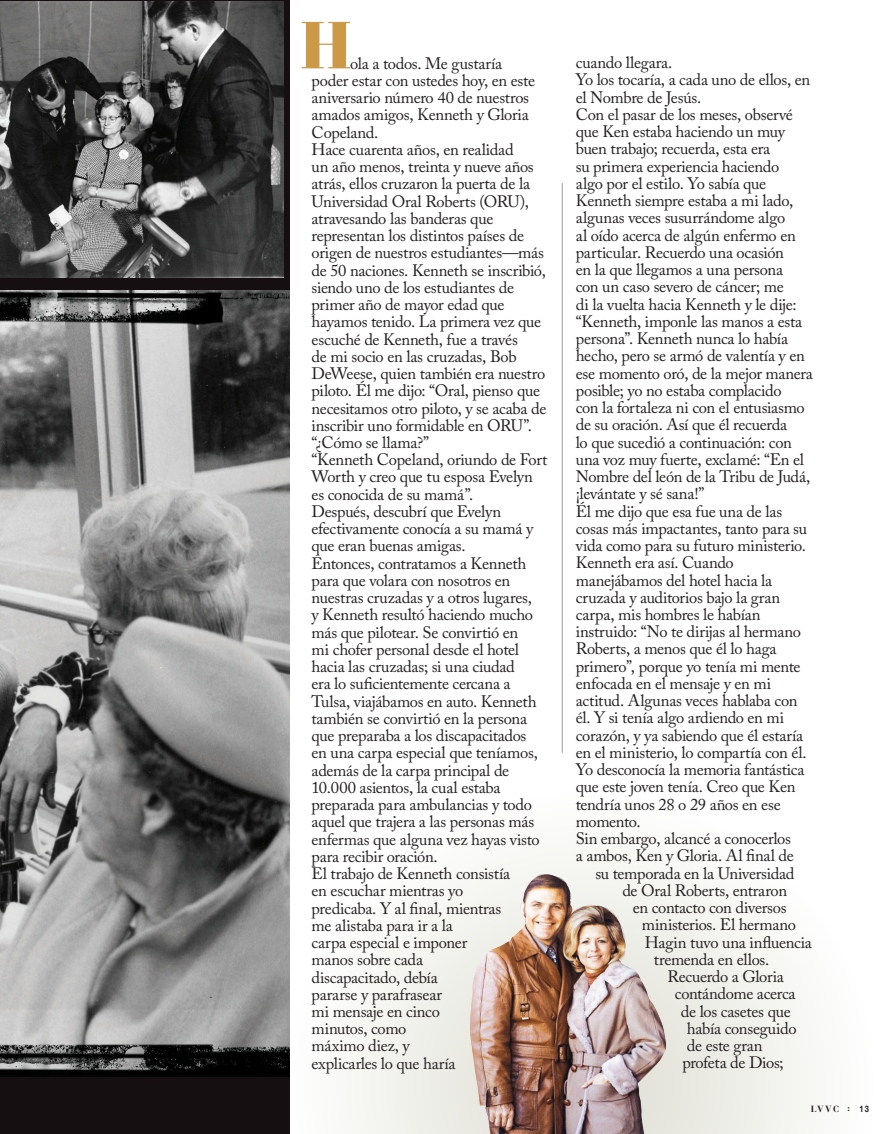
<style>
.page{position:relative;width:885px;height:1134px;background:#fff}
.page>*{position:absolute;margin:0;border:0;box-sizing:border-box;transform-origin:0 0}
.t1{font:900 66px "Bauer Bodoni Std";color:#cb9947}
.t2{font:16.5px/17.2px "Adobe Caslon Pro";letter-spacing:-.02em;color:#231f20}
.t3{font:700 9px "Bauer Bodoni Std";color:#231f20}
.s1{font-family:"Helvetica Neue LT Std"}
</style>
<div class="page">
<svg style="left:350px;top:854px;width:464px;height:280px;fill:#f6f6f3"></svg>
<div style="left:0;top:0;width:290px;height:1134px;background:#160f11"></div>
<hr style="left:562px;top:183px;width:1px;height:570px;background:#999b9e">
<img style="left:0;top:291px;width:290px;height:785px">
<img style="left:1px;top:1px;width:282px;height:277px">
<img style="left:418px;top:855px;width:319px;height:279px">
<h1 class="t1" style="left:300px;top:5px;width:53px">H</h1>
<p class="t2" style="left:311px;top:54px;width:237px;text-indent:39px">ola a todos. Me gustaría<br>poder estar con ustedes hoy, en este aniversario número 40 de nuestros amados amigos, Kenneth y Gloria<br>Copeland.<br>Hace cuarenta años, en realidad<br>un año menos, treinta y nueve años atrás, ellos cruzaron la puerta de la<br>Universidad Oral Roberts (ORU), atravesando las banderas que representan los distintos países de origen de nuestros estudiantes—más de 50 naciones. Kenneth se inscribió, siendo uno de los estudiantes de primer año de mayor edad que hayamos tenido. La primera vez que escuché de Kenneth, fue a través<br>de mi socio en las cruzadas, Bob<br>DeWeese, quien también era nuestro piloto. Él me dijo: “Oral, pienso que necesitamos otro piloto, y se acaba de inscribir uno formidable en ORU”. “¿Cómo se llama?”<br>“Kenneth Copeland, oriundo de Fort<br>Worth y creo que tu esposa Evelyn es conocida de su mamá”.<br>Después, descubrí que Evelyn efectivamente conocía a su mamá y que eran buenas amigas.<br>Entonces, contratamos a Kenneth para que volara con nosotros en nuestras cruzadas y a otros lugares,<br>y Kenneth resultó haciendo mucho más que pilotear. Se convirtió en<br>mi chofer personal desde el hotel hacia las cruzadas; si una ciudad<br>era lo suficientemente cercana a<br>Tulsa, viajábamos en auto. Kenneth también se convirtió en la persona que preparaba a los discapacitados<br>en una carpa especial que teníamos, además de la carpa principal de<br>10.000 asientos, la cual estaba preparada para ambulancias y todo aquel que trajera a las personas más enfermas que alguna vez hayas visto para recibir oración.<br>El trabajo de Kenneth consistía<br>en escuchar mientras yo<br>predicaba. Y al final, mientras<br>me alistaba para ir a la<br>carpa especial e imponer<br>manos sobre cada<br>discapacitado, debía<br>pararse y parafrasear<br>mi mensaje en cinco<br>minutos, como<br>máximo diez, y<br>explicarles lo que haría</p>
<p class="t2" style="left:575px;top:54px;width:239px">cuando llegara.<br>Yo los tocaría, a cada uno de ellos, en el Nombre de Jesús.<br>Con el pasar de los meses, observé que Ken estaba haciendo un muy buen trabajo; recuerda, esta era<br>su primera experiencia haciendo<br>algo por el estilo. Yo sabía que<br>Kenneth siempre estaba a mi lado, algunas veces susurrándome algo<br>al oído acerca de algún enfermo en particular. Recuerdo una ocasión<br>en la que llegamos a una persona<br>con un caso severo de cáncer; me<br>di la vuelta hacia Kenneth y le dije: “Kenneth, imponle las manos a esta persona”. Kenneth nunca lo había hecho, pero se armó de valentía y en ese momento oró, de la mejor manera posible; yo no estaba complacido<br>con la fortaleza ni con el entusiasmo de su oración. Así que él recuerda<br>lo que sucedió a continuación: con una voz muy fuerte, exclamé: “En el<br>Nombre del león de la Tribu de Judá, ¡levántate y sé sana!”<br>Él me dijo que esa fue una de las cosas más impactantes, tanto para su vida como para su futuro ministerio.<br>Kenneth era así. Cuando manejábamos del hotel hacia la cruzada y auditorios bajo la gran carpa, mis hombres le habían instruido: “No te dirijas al hermano<br>Roberts, a menos que él lo haga primero”, porque yo tenía mi mente enfocada en el mensaje y en mi actitud. Algunas veces hablaba con él. Y si tenía algo ardiendo en mi corazón, y ya sabiendo que él estaría en el ministerio, lo compartía con él.<br>Yo desconocía la memoria fantástica que este joven tenía. Creo que Ken tendría unos 28 o 29 años en ese momento.<br>Sin embargo, alcancé a conocerlos<br>a ambos, Ken y Gloria. Al final de</p>
<p class="t2" style="left:595px;top:864px;width:200px">su temporada en la Universidad</p>
<p class="t2" style="left:622px;top:882px;width:166px">de Oral Roberts, entraron</p>
<p class="t2" style="left:632px;top:899px;width:155px">en contacto con diversos</p>
<p class="t2" style="left:641px;top:916px;width:156px">ministerios. El hermano</p>
<p class="t2" style="left:644px;top:933px;width:168px">Hagin tuvo una influencia</p>
<p class="t2" style="left:653px;top:951px;width:117px">tremenda en ellos.</p>
<p class="t2" style="left:667px;top:968px;width:118px">Recuerdo a Gloria</p>
<p class="t2" style="left:674px;top:985px;width:122px">contándome acerca</p>
<p class="t2" style="left:680px;top:1002px;width:111px">de los casetes que</p>
<p class="t2" style="left:686px;top:1019px;width:111px">había conseguido</p>
<p class="t2" style="left:686px;top:1037px;width:77px">de este gran</p>
<p class="t2" style="left:682px;top:1054px;width:103px">profeta de Dios;</p>
<p class="t3" style="left:810px;top:1103px;width:59px">LVVC : <span class="s1">13</span></p>
</div>
